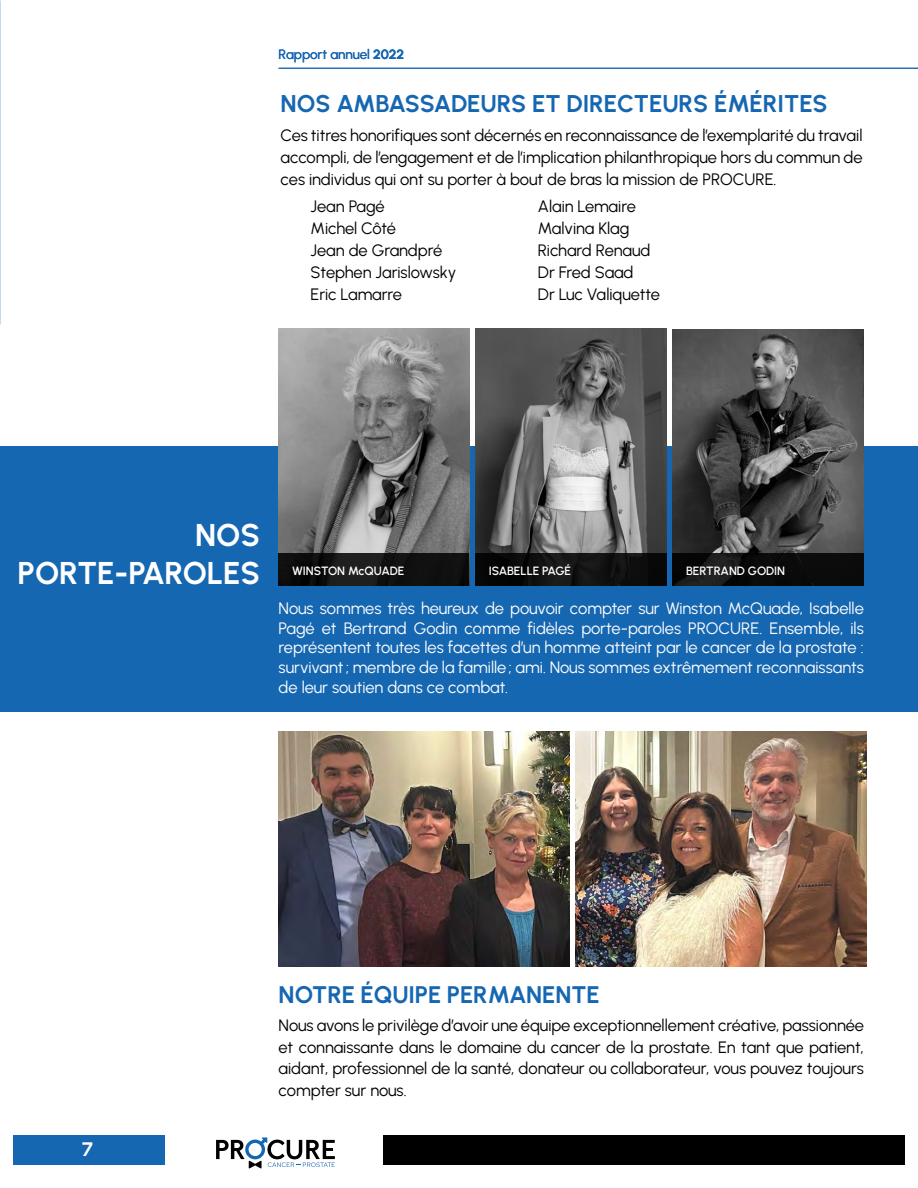
<style>
.page{position:relative;width:918px;height:1188px;background:#fff}
.page>*{position:absolute;margin:0;border:0;box-sizing:border-box;transform-origin:0 0}
.t1{font:700 31.5px/37.8px "Urbanist";letter-spacing:-.005em;color:#fff;text-align:right}
.t2{font:700 24.3px "Urbanist";letter-spacing:-.005em;color:#1667b2}
.t3{font:700 24px "Urbanist";color:#1667b2}
.t4{font:700 19.5px "Urbanist";color:#fff}
.t5{font:16.5px/21.8px "Urbanist";letter-spacing:-.005em;color:#000;text-align:justify}
.t6{font:16.5px/19.8px "Urbanist";letter-spacing:-.005em;color:#fff;text-align:justify}
.t7{font:500 13.5px "Urbanist";letter-spacing:-.005em;color:#1667b2}
.t8{font:600 12px "Urbanist";letter-spacing:-.005em;color:#fff}
.s1{font-weight:700}
</style>
<div class="page">
<div style="left:13px;top:1135px;width:151px;height:29px;background:#1667b2"></div>
<svg style="left:216px;top:1137px;width:119px;height:31px"></svg>
<div style="left:0;top:446px;width:918px;height:266px;background:#1667b2"></div>
<hr style="left:279px;top:68px;width:639px;height:1px;background:#1667b2">
<div style="left:383px;top:1135px;width:521px;height:29px;background:#000"></div>
<img style="left:673px;top:329px;width:191px;height:224px">
<img style="left:475px;top:328px;width:192px;height:225px">
<img style="left:279px;top:328px;width:190px;height:225px">
<svg style="left:279px;top:553px;width:190px;height:33px;background:#121212"></svg>
<div style="left:475px;top:553px;width:192px;height:33px;background:linear-gradient(to right,#0b0b0b,#121212)"></div>
<svg style="left:673px;top:553px;width:191px;height:33px;background:#0d0d0d"></svg>
<img style="left:279px;top:731px;width:291px;height:236px">
<img style="left:575px;top:731px;width:292px;height:236px">
<p class="t7" style="left:279px;top:46px;width:127px">Rapport annuel <span class="s1">2022</span></p>
<h2 class="t2" style="left:281px;top:88px;width:549px">NOS AMBASSADEURS ET DIRECTEURS ÉMÉRITES</h2>
<p class="t5" style="left:281px;top:124px;width:583px">Ces titres honorifiques sont décernés en reconnaissance de l’exemplarité du travail accompli, de l’engagement et de l’implication philanthropique hors du commun de ces individus qui ont su porter à bout de bras la mission de PROCURE.</p>
<p class="t5" style="left:311px;top:195px;width:147px;text-align:left">Jean Pagé<br>Michel Côté<br>Jean de Grandpré<br>Stephen Jarislowsky<br>Eric Lamarre</p>
<p class="t5" style="left:538px;top:195px;width:124px;text-align:left">Alain Lemaire<br>Malvina Klag<br>Richard Renaud<br>Dr Fred Saad<br>Dr Luc Valiquette</p>
<h1 class="t1" style="left:18px;top:515px;width:244px">NOS<br>PORTE-PAROLES</h1>
<p class="t8" style="left:292px;top:563px;width:114px">WINSTON McQUADE</p>
<p class="t8" style="left:489px;top:563px;width:84px">ISABELLE PAGÉ</p>
<p class="t8" style="left:686px;top:563px;width:100px">BERTRAND GODIN</p>
<p class="t6" style="left:279px;top:598px;width:587px">Nous sommes très heureux de pouvoir compter sur Winston McQuade, Isabelle Pagé et Bertrand Godin comme fidèles porte-paroles PROCURE. Ensemble, ils représentent toutes les facettes d’un homme atteint par le cancer de la prostate : survivant; membre de la famille; ami. Nous sommes extrêmement reconnaissants de leur soutien dans ce combat.</p>
<p class="t4" style="left:82px;top:1137px;width:12px">7</p>
<h3 class="t3" style="left:279px;top:978px;width:323px">NOTRE ÉQUIPE PERMANENTE</h3>
<p class="t5" style="left:279px;top:1014px;width:587px">Nous avons le privilège d’avoir une équipe exceptionnellement créative, passionnée et connaissante dans le domaine du cancer de la prostate. En tant que patient, aidant, professionnel de la santé, donateur ou collaborateur, vous pouvez toujours compter sur nous.</p>
</div>
